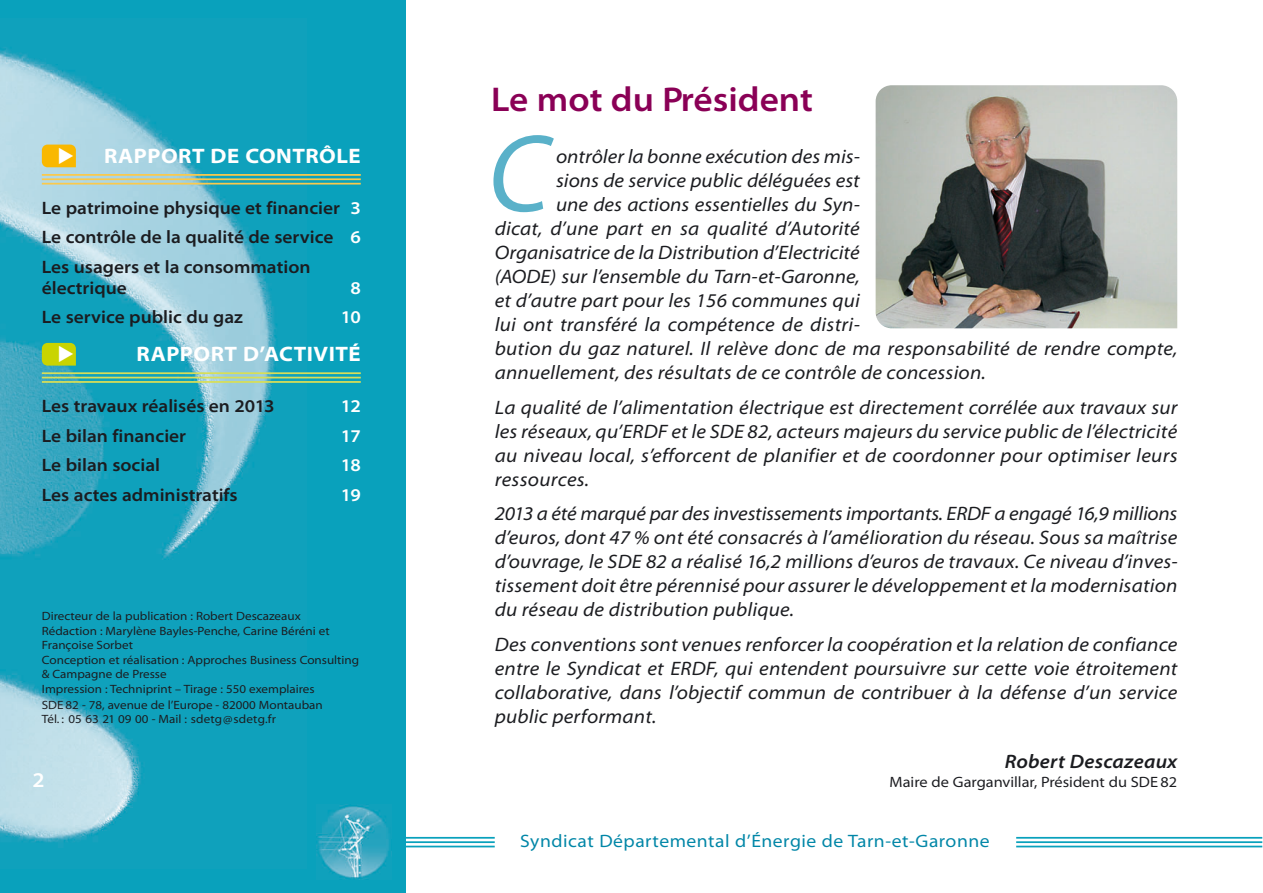
<style>
.page{position:relative;width:1263px;height:893px;background:#fff}
.page>*{position:absolute;margin:0;border:0;box-sizing:border-box;transform-origin:0 0}
.t1{font:italic 111px "Myriad Pro";color:#5ab1c9}
.t2{font:600 semi-expanded 34.5px "Myriad Pro";color:#8a0056}
.t3{font:700 semi-expanded 21px "Myriad Pro";letter-spacing:.025em;color:#fff}
.t4{font:600 semi-expanded 21px "Myriad Pro";color:#fff}
.t5{font:italic semi-expanded 19.5px/24px "Myriad Pro";letter-spacing:.01em;color:#1b1c20;text-align:justify}
.t6{font:italic 600 semi-expanded 19.5px "Myriad Pro";letter-spacing:.01em;color:#1b1c20}
.t7{font:600 semi-expanded 18px/29.5px "Myriad Pro";color:#1b1c20;text-align:justify}
.t8{font:semi-expanded 18px "Myriad Pro";letter-spacing:.03em;color:#0086a7}
.t9{font:600 semi-expanded 18px "Myriad Pro";letter-spacing:-.045em;color:#fff}
.t10{font:semi-expanded 15px "Myriad Pro";color:#1b1c20}
.t11{font:semi-expanded 12px/15.6px "Myriad Pro";color:#1b1c20}
.s1{color:#fff}
</style>
<div class="page">
<hr style="left:78px;top:837px;width:417px;height:2px;background:#09a1bc">
<hr style="left:78px;top:841px;width:417px;height:2px;background:#09a1bc">
<hr style="left:78px;top:846px;width:417px;height:1px;background:#09a1bc">
<div style="left:0;top:0;width:405px;height:893px;background:#09a1bc"></div>
<img style="left:0;top:47px;width:307px;height:801px">
<img style="left:316px;top:805px;width:74px;height:74px">
<img style="left:876px;top:85px;width:301px;height:243px">
<hr style="left:1016px;top:837px;width:246px;height:2px;background:#09a1bc">
<hr style="left:1016px;top:841px;width:246px;height:2px;background:#09a1bc">
<hr style="left:1016px;top:846px;width:246px;height:1px;background:#09a1bc">
<hr style="left:42px;top:174px;width:319px;height:2px;background:#fbc94b">
<hr style="left:42px;top:178px;width:319px;height:2px;background:#fbc94b">
<hr style="left:42px;top:183px;width:319px;height:2px;background:#fbc94b">
<hr style="left:42px;top:372px;width:319px;height:2px;background:#d8de57">
<hr style="left:42px;top:377px;width:319px;height:1px;background:#d8de57">
<hr style="left:42px;top:381px;width:319px;height:2px;background:#d8de57">
<svg style="left:42px;top:145px;width:34px;height:22px"></svg>
<svg style="left:42px;top:343px;width:34px;height:23px"></svg>
<p class="t3" style="left:104px;top:148px;width:258px">RAPPORT DE CONTRÔLE</p>
<p class="t7" style="left:42px;top:194px;width:320px">Le patrimoine physique et financier <span class="s1">3<br></span>Le contrôle de la qualité de service <span class="s1">6<br></span>Les usagers et la consommation</p>
<p class="t7" style="left:42px;top:274px;width:87px">électrique</p>
<p class="t9" style="left:350px;top:281px;width:12px">8</p>
<p class="t7" style="left:42px;top:304px;width:203px">Le service public du gaz</p>
<p class="t9" style="left:341px;top:310px;width:22px">10</p>
<p class="t3" style="left:137px;top:346px;width:226px">RAPPORT D’ACTIVITÉ</p>
<p class="t7" style="left:42px;top:392px;width:234px">Les travaux réalisés en 2013</p>
<p class="t9" style="left:341px;top:399px;width:21px">12</p>
<p class="t7" style="left:42px;top:422px;width:146px">Le bilan financier</p>
<p class="t9" style="left:341px;top:429px;width:21px">17</p>
<p class="t7" style="left:42px;top:451px;width:120px">Le bilan social</p>
<p class="t9" style="left:341px;top:458px;width:22px">18</p>
<p class="t7" style="left:42px;top:481px;width:197px">Les actes administratifs</p>
<p class="t9" style="left:341px;top:488px;width:22px">19</p>
<p class="t11" style="left:42px;top:608px;width:289px">Directeur de la publication : Robert Descazeaux<br>Rédaction : Marylène Bayles-Penche, Carine Béréni et</p>
<p class="t11" style="left:42px;top:638px;width:319px">Françoise Sorbet<br>Conception et réalisation : Approches Business Consulting</p>
<p class="t11" style="left:42px;top:667px;width:282px">&amp; Campagne de Presse<br>Impression : Techniprint – Tirage : 550 exemplaires<br>SDE 82 - 78, avenue de l’Europe - 82000 Montauban</p>
<p class="t11" style="left:42px;top:711px;width:236px">Tél. : 05 63 21 09 00 - Mail : sdetg@sdetg.fr</p>
<h2 class="t2" style="left:491px;top:86px;width:323px">Le mot du Président</h2>
<h1 class="t1" style="left:488px;top:132px;width:63px">C</h1>
<p class="t5" style="left:556px;top:146px;width:305px">ontrôler la bonne exécution des mis-</p>
<p class="t5" style="left:556px;top:170px;width:305px">sions de service public déléguées est</p>
<p class="t5" style="left:556px;top:194px;width:305px">une des actions essentielles du Syn-</p>
<p class="t5" style="left:495px;top:218px;width:367px">dicat, d’une part en sa qualité d’Autorité</p>
<p class="t5" style="left:495px;top:242px;width:367px">Organisatrice de la Distribution d’Electricité</p>
<p class="t5" style="left:495px;top:266px;width:367px">(AODE) sur l’ensemble du Tarn-et-Garonne,</p>
<p class="t5" style="left:495px;top:290px;width:367px">et d’autre part pour les 156 communes qui</p>
<p class="t5" style="left:495px;top:314px;width:367px">lui ont transféré la compétence de distri-</p>
<p class="t5" style="left:495px;top:338px;width:684px">bution du gaz naturel. Il relève donc de ma responsabilité de rendre compte,</p>
<p class="t5" style="left:495px;top:362px;width:493px">annuellement, des résultats de ce contrôle de concession.</p>
<p class="t5" style="left:495px;top:396px;width:684px">La qualité de l’alimentation électrique est directement corrélée aux travaux sur les réseaux, qu’ERDF et le SDE 82, acteurs majeurs du service public de l’électricité au niveau local, s’efforcent de planifier et de coordonner pour optimiser leurs ressources.</p>
<p class="t5" style="left:495px;top:503px;width:684px">2013 a été marqué par des investissements importants. ERDF a engagé 16,9 millions d’euros, dont 47 % ont été consacrés à l’amélioration du réseau. Sous sa maîtrise d’ouvrage, le SDE 82 a réalisé 16,2 millions d’euros de travaux. Ce niveau d’inves&shy;tissement doit être pérennisé pour assurer le développement et la modernisation du réseau de distribution publique.</p>
<p class="t5" style="left:495px;top:634px;width:684px">Des conventions sont venues renforcer la coopération et la relation de confiance entre le Syndicat et ERDF, qui entendent poursuivre sur cette voie étroitement collaborative, dans l’objectif commun de contribuer à la défense d’un service public performant.</p>
<p class="t6" style="left:1005px;top:753px;width:174px">Robert Descazeaux</p>
<p class="t4" style="left:33px;top:772px;width:14px">2</p>
<p class="t10" style="left:889px;top:776px;width:289px">Maire de Garganvillar, Président du SDE 82</p>
<p class="t8" style="left:520px;top:834px;width:471px">Syndicat Départemental d’Énergie de Tarn-et-Garonne</p>
</div>
